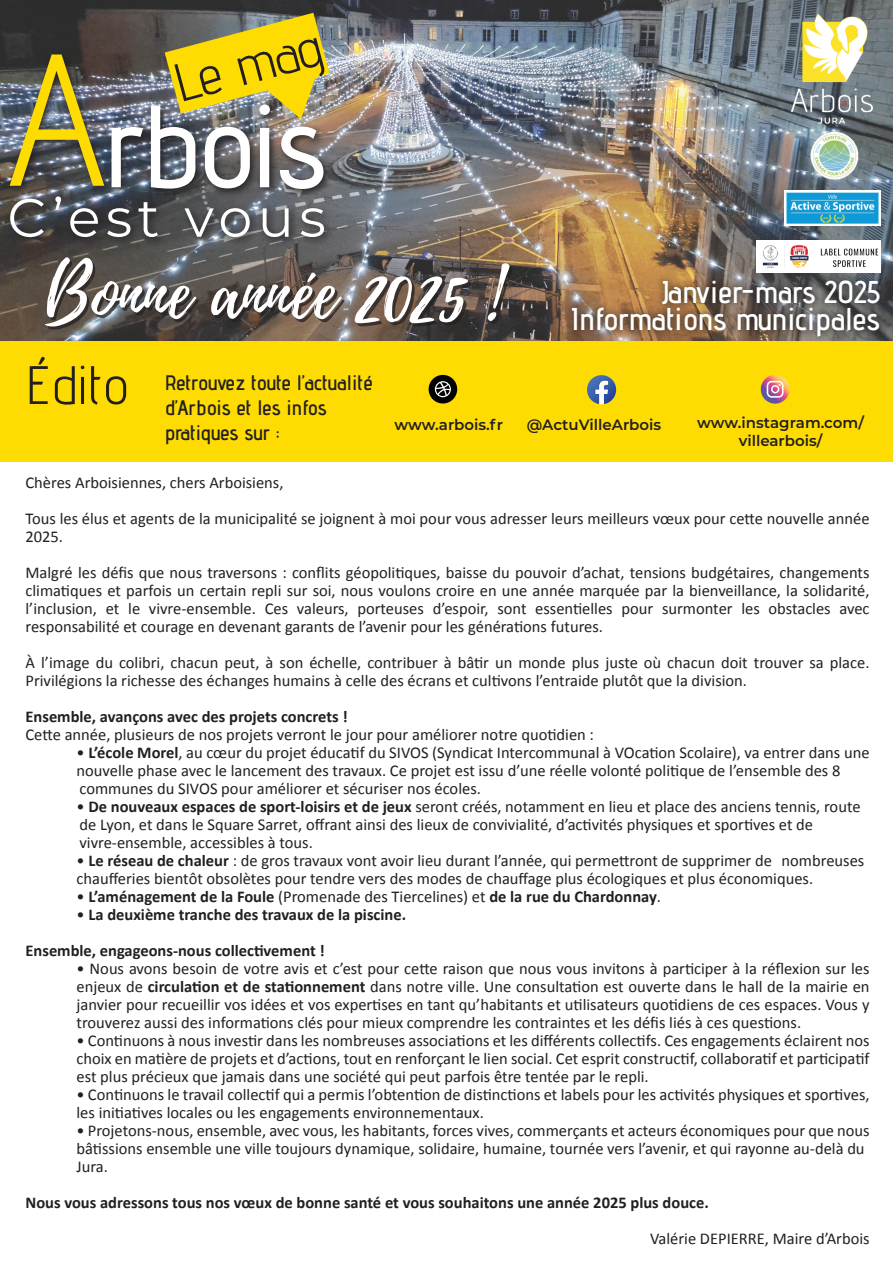
<style>
.page{position:relative;width:893px;height:1263px;background:#fff}
.page>*{position:absolute;margin:0;border:0;box-sizing:border-box;transform-origin:0 0}
.t1{font:112.5px "Advent Pro";color:#fff}
.t2{font:72px "Playlist Script";color:#fff}
.t3{font:54px "Advent Pro";color:#231f20}
.t4{font:54px "Montserrat";letter-spacing:.1em;color:#fff}
.t5{font:600 31.5px/27px "Advent Pro";color:#fff;text-align:right}
.t6{font:600 21px/25.2px "Advent Pro";color:#231f20}
.t7{font:16.5px/18px "Calibri";color:#231f20}
.t8{font:700 16.5px/36px "Calibri";color:#231f20}
.t9{font:600 15px/18px "Montserrat";color:#231f20;text-align:center}
.s1{font-size:187.5px;color:#ffdc01}
.s2{font-weight:700}
.s3{font-weight:400}
</style>
<div class="page">
<img style="left:0;top:0;width:893px;height:341px">
<div style="left:0;top:341px;width:893px;height:120px;background:#ffdc01"></div>
<svg style="left:5px;top:49px;width:330px;height:199px;background:#505257"></svg>
<svg style="left:110px;top:13px;width:220px;height:177px;background:#9e945b"></svg>
<svg style="left:564px;top:273px;width:323px;height:68px;background:#77624f"></svg>
<img style="left:781px;top:6px;width:104px;height:125px">
<svg style="left:587px;top:375px;width:29px;height:29px"></svg>
<div style="left:429px;top:375px;width:28px;height:28px;background:#000001;border-radius:50%"></div>
<svg style="left:435px;top:381px;width:16px;height:16px"></svg>
<svg style="left:761px;top:375px;width:28px;height:29px"></svg>
<svg style="left:767px;top:381px;width:16px;height:17px"></svg>
<div style="left:48px;top:260px;width:464px;height:70px;background:#231f20;opacity:.75"></div>
<img style="left:809px;top:131px;width:50px;height:49px">
<img style="left:785px;top:191px;width:95px;height:34px">
<img style="left:757px;top:240px;width:123px;height:32px">
<h3 class="t3" style="left:167px;top:52px;width:151px;rotate:-15deg">Le mag</h3>
<h1 class="t1" style="left:7px;top:77px;width:320px"><span class="s1">A</span>rbois</h1>
<h3 class="t4" style="left:7px;top:180px;width:320px">C’est vous</h3>
<h2 class="t2" style="left:45px;top:242px;width:457px">Bonne année 2025 !</h2>
<h3 class="t5" style="left:570px;top:277px;width:312px">Janvier-mars 2025<br>Informations municipales</h3>
<h3 class="t3" style="left:26px;top:352px;width:104px">Édito</h3>
<p class="t6" style="left:165px;top:370px;width:210px">Retrouvez toute l’actualité d’Arbois et les infos pratiques sur :</p>
<p class="t9" style="left:395px;top:415px;width:110px">www.arbois.fr</p>
<p class="t9" style="left:527px;top:415px;width:136px">@ActuVilleArbois</p>
<p class="t9" style="left:697px;top:413px;width:168px">www.instagram.com/ villearbois/</p>
<p class="t7" style="left:26px;top:464px;width:846px;line-height:36px">Chères Arboisiennes, chers Arboisiens,<br>Tous les élus et agents de la municipalité se joignent à moi pour vous adresser leurs meilleurs vœux pour cette nouvelle année</p>
<p class="t7" style="left:26px;top:518px;width:846px;line-height:36px">2025.<br>Malgré les défis que nous traversons : conflits géopolitiques, baisse du pouvoir d’achat, tensions budgétaires, changements</p>
<p class="t7" style="left:26px;top:581px;width:846px;text-align:justify">climatiques et parfois un certain repli sur soi, nous voulons croire en une année marquée par la bienveillance, la solidarité, l’inclusion, et le vivre-ensemble. Ces valeurs, porteuses d’espoir, sont essentielles pour surmonter les obstacles avec responsabilité et courage en devenant garants de l’avenir pour les générations futures.</p>
<p class="t7" style="left:26px;top:653px;width:845px">À l’image du colibri, chacun peut, à son échelle, contribuer à bâtir un monde plus juste où chacun doit trouver sa place.<br>Privilégions la richesse des échanges humains à celle des écrans et cultivons l’entraide plutôt que la division.</p>
<p class="t8" style="left:26px;top:698px;width:324px">Ensemble, avançons avec des projets concrets !</p>
<p class="t7" style="left:26px;top:725px;width:570px">Cette année, plusieurs de nos projets verront le jour pour améliorer notre quotidien :</p>
<p class="t7" style="left:77px;top:743px;width:794px">• <span class="s2">L’école Morel</span>, au cœur du projet éducatif du SIVOS (Syndicat Intercommunal à VOcation Scolaire), va entrer dans une nouvelle phase avec le lancement des travaux. Ce projet est issu d’une réelle volonté politique de l’ensemble des 8 communes du SIVOS pour améliorer et sécuriser nos écoles.</p>
<p class="t7" style="left:77px;top:797px;width:785px">• <span class="s2">De nouveaux espaces de sport-loisirs et de jeux</span> seront créés, notamment en lieu et place des anciens tennis, route de Lyon, et dans le Square Sarret, offrant ainsi des lieux de convivialité, d’activités physiques et sportives et de vivre-ensemble, accessibles à tous.</p>
<p class="t7" style="left:77px;top:851px;width:789px">• <span class="s2">Le réseau de chaleur</span> : de gros travaux vont avoir lieu durant l’année, qui permettront de supprimer de nombreuses chaufferies bientôt obsolètes pour tendre vers des modes de chauffage plus écologiques et plus économiques.</p>
<p class="t8" style="left:77px;top:878px;width:586px"><span class="s3">•</span> L’aménagement de la Foule <span class="s3">(Promenade des Tiercelines) et</span> de la rue du Chardonnay<span class="s3">.</span></p>
<p class="t8" style="left:26px;top:896px;width:382px;text-indent:51px"><span class="s3">•</span> La deuxième tranche des travaux de la piscine.<br>Ensemble, engageons-nous collectivement !</p>
<p class="t7" style="left:77px;top:959px;width:794px;text-align:justify">• Nous avons besoin de votre avis et c’est pour cette raison que nous vous invitons à participer à la réflexion sur les enjeux de <span class="s2">circulation et de stationnement</span> dans notre ville. Une consultation est ouverte dans le hall de la mairie en janvier pour recueillir vos idées et vos expertises en tant qu’habitants et utilisateurs quotidiens de ces espaces. Vous y trouverez aussi des informations clés pour mieux comprendre les contraintes et les défis liés à ces questions.</p>
<p class="t7" style="left:77px;top:1031px;width:794px;text-align:justify">• Continuons à nous investir dans les nombreuses associations et les différents collectifs. Ces engagements éclairent nos choix en matière de projets et d’actions, tout en renforçant le lien social. Cet esprit constructif, collaboratif et participatif est plus précieux que jamais dans une société qui peut parfois être tentée par le repli.</p>
<p class="t7" style="left:77px;top:1085px;width:794px">• Continuons le travail collectif qui a permis l’obtention de distinctions et labels pour les activités physiques et sportives, les initiatives locales ou les engagements environnementaux.</p>
<p class="t7" style="left:77px;top:1121px;width:794px">• Projetons-nous, ensemble, avec vous, les habitants, forces vives, commerçants et acteurs économiques pour que nous bâtissions ensemble une ville toujours dynamique, solidaire, humaine, tournée vers l’avenir, et qui rayonne au-delà du<br>Jura.</p>
<p class="t8" style="left:26px;top:1184px;width:685px">Nous vous adressons tous nos vœux de bonne santé et vous souhaitons une année 2025 plus douce.</p>
<p class="t7" style="left:650px;top:1229px;width:221px">Valérie DEPIERRE, Maire d’Arbois</p>
</div>
